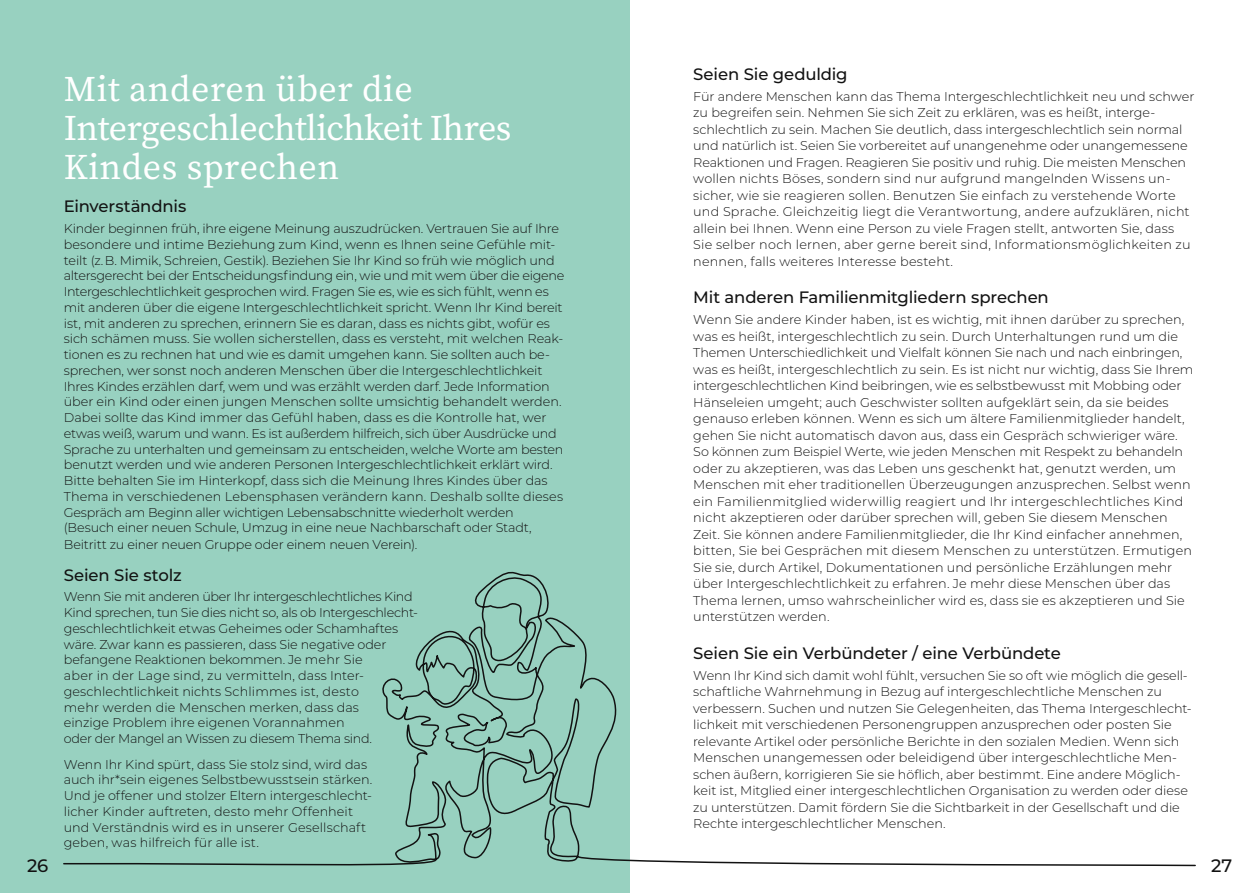
<style>
.page{position:relative;width:1259px;height:893px;background:#fff}
.page>*{position:absolute;margin:0;border:0;box-sizing:border-box;transform-origin:0 0}
.t1{font:36px/39px "Source Serif Pro";letter-spacing:-.015em;color:#fff}
.t2{font:500 18px "Montserrat";color:#121212}
.t3{font:500 16.5px "Montserrat";letter-spacing:-.01em;color:#121212}
.t4{font:300 12.75px/16.5px "Montserrat";letter-spacing:-.005em;color:#121212}
</style>
<div class="page">
<div style="left:0;top:0;width:629px;height:893px;background:#98d1c0"></div>
<svg style="left:63px;top:562px;width:1133px;height:306px"></svg>
<h1 class="t1" style="left:64px;top:70px;width:449px">Mit anderen über die<br>Intergeschlechtlichkeit Ihres<br>Kindes sprechen</h1>
<p class="t3" style="left:64px;top:195px;width:124px">Einverständnis</p>
<p class="t4" style="left:64px;top:220px;width:502px;line-height:15.8px">Kinder beginnen früh, ihre eigene Meinung auszudrücken. Vertrauen Sie auf Ihre besondere und intime Beziehung zum Kind, wenn es Ihnen seine Gefühle mit&shy;teilt (z. B. Mimik, Schreien, Gestik). Beziehen Sie Ihr Kind so früh wie möglich und altersgerecht bei der Entscheidungsfindung ein, wie und mit wem über die eigene Intergeschlechtlichkeit gesprochen wird. Fragen Sie es, wie es sich fühlt, wenn es mit anderen über die eigene Intergeschlechtlichkeit spricht. Wenn Ihr Kind bereit ist, mit anderen zu sprechen, erinnern Sie es daran, dass es nichts gibt, wofür es sich schämen muss. Sie wollen sicherstellen, dass es versteht, mit welchen Reak&shy;tionen es zu rechnen hat und wie es damit umgehen kann. Sie sollten auch be&shy;sprechen, wer sonst noch anderen Menschen über die Intergeschlechtlichkeit Ihres Kindes erzählen darf, wem und was erzählt werden darf. Jede Information über ein Kind oder einen jungen Menschen sollte umsichtig behandelt werden.<br>Dabei sollte das Kind immer das Gefühl haben, dass es die Kontrolle hat, wer etwas weiß, warum und wann. Es ist außerdem hilfreich, sich über Ausdrücke und Sprache zu unterhalten und gemeinsam zu entscheiden, welche Worte am besten benutzt werden und wie anderen Personen Intergeschlechtlichkeit erklärt wird.<br>Bitte behalten Sie im Hinterkopf, dass sich die Meinung Ihres Kindes über das Thema in verschiedenen Lebensphasen verändern kann. Deshalb sollte dieses Gespräch am Beginn aller wichtigen Lebensabschnitte wiederholt werden (Besuch einer neuen Schule, Umzug in eine neue Nachbarschaft oder Stadt, Beitritt zu einer neuen Gruppe oder einem neuen Verein).</p>
<p class="t3" style="left:64px;top:563px;width:119px">Seien Sie stolz</p>
<p class="t4" style="left:64px;top:589px;width:356px;line-height:15.8px">Wenn Sie mit anderen über Ihr intergeschlechtliches Kind Kind sprechen, tun Sie dies nicht so, als ob Intergeschlecht&shy;geschlechtlichkeit etwas Geheimes oder Schamhaftes wäre. Zwar kann es passieren, dass Sie negative oder befangene Reaktionen bekommen. Je mehr Sie<br>aber in der Lage sind, zu vermitteln, dass Inter&shy;geschlechtlichkeit nichts Schlimmes ist, desto<br>mehr werden die Menschen merken, dass das<br>einzige Problem ihre eigenen Vorannahmen<br>oder der Mangel an Wissen zu diesem Thema sind.</p>
<p class="t4" style="left:64px;top:756px;width:310px;line-height:15.8px">Wenn Ihr Kind spürt, dass Sie stolz sind, wird das auch ihr*sein eigenes Selbstbewusstsein stärken.<br>Und je offener und stolzer Eltern intergeschlecht&shy;licher Kinder auftreten, desto mehr Offenheit und Verständnis wird es in unserer Gesellschaft geben, was hilfreich für alle ist.</p>
<p class="t3" style="left:693px;top:62px;width:156px">Seien Sie geduldig</p>
<p class="t4" style="left:693px;top:87px;width:503px">Für andere Menschen kann das Thema Intergeschlechtlichkeit neu und schwer zu begreifen sein. Nehmen Sie sich Zeit zu erklären, was es heißt, interge&shy;schlechtlich zu sein. Machen Sie deutlich, dass intergeschlechtlich sein normal und natürlich ist. Seien Sie vorbereitet auf unangenehme oder unangemessene Reaktionen und Fragen. Reagieren Sie positiv und ruhig. Die meisten Menschen wollen nichts Böses, sondern sind nur aufgrund mangelnden Wissens un&shy;sicher, wie sie reagieren sollen. Benutzen Sie einfach zu verstehende Worte und Sprache. Gleichzeitig liegt die Verantwortung, andere aufzuklären, nicht allein bei Ihnen. Wenn eine Person zu viele Fragen stellt, antworten Sie, dass Sie selber noch lernen, aber gerne bereit sind, Informationsmöglichkeiten zu nennen, falls weiteres Interesse besteht.</p>
<p class="t3" style="left:693px;top:286px;width:357px">Mit anderen Familienmitgliedern sprechen</p>
<p class="t4" style="left:693px;top:311px;width:502px">Wenn Sie andere Kinder haben, ist es wichtig, mit ihnen darüber zu sprechen, was es heißt, intergeschlechtlich zu sein. Durch Unterhaltungen rund um die Themen Unterschiedlichkeit und Vielfalt können Sie nach und nach einbringen, was es heißt, intergeschlechtlich zu sein. Es ist nicht nur wichtig, dass Sie Ihrem intergeschlechtlichen Kind beibringen, wie es selbstbewusst mit Mobbing oder Hänseleien umgeht; auch Geschwister sollten aufgeklärt sein, da sie beides genauso erleben können. Wenn es sich um ältere Familienmitglieder handelt, gehen Sie nicht automatisch davon aus, dass ein Gespräch schwieriger wäre.<br>So können zum Beispiel Werte, wie jeden Menschen mit Respekt zu behandeln oder zu akzeptieren, was das Leben uns geschenkt hat, genutzt werden, um Menschen mit eher traditionellen Überzeugungen anzusprechen. Selbst wenn ein Familienmitglied widerwillig reagiert und Ihr intergeschlechtliches Kind nicht akzeptieren oder darüber sprechen will, geben Sie diesem Menschen Zeit. Sie können andere Familienmitglieder, die Ihr Kind einfacher annehmen, bitten, Sie bei Gesprächen mit diesem Menschen zu unterstützen. Ermutigen Sie sie, durch Artikel, Dokumentationen und persönliche Erzählungen mehr über Intergeschlechtlichkeit zu erfahren. Je mehr diese Menschen über das Thema lernen, umso wahrscheinlicher wird es, dass sie es akzeptieren und Sie unterstützen werden.</p>
<p class="t3" style="left:693px;top:641px;width:369px">Seien Sie ein Verbündeter / eine Verbündete</p>
<p class="t4" style="left:693px;top:666px;width:500px">Wenn Ihr Kind sich damit wohl fühlt, versuchen Sie so oft wie möglich die gesell&shy;schaftliche Wahrnehmung in Bezug auf intergeschlechtliche Menschen zu verbessern. Suchen und nutzen Sie Gelegenheiten, das Thema Intergeschlecht&shy;lichkeit mit verschiedenen Personengruppen anzusprechen oder posten Sie relevante Artikel oder persönliche Berichte in den sozialen Medien. Wenn sich Menschen unangemessen oder beleidigend über intergeschlechtliche Men&shy;schen äußern, korrigieren Sie sie höflich, aber bestimmt. Eine andere Möglich&shy;keit ist, Mitglied einer intergeschlechtlichen Organisation zu werden oder diese zu unterstützen. Damit fördern Sie die Sichtbarkeit in der Gesellschaft und die Rechte intergeschlechtlicher Menschen.</p>
<h2 class="t2" style="left:27px;top:853px;width:23px">26</h2>
<h2 class="t2" style="left:1211px;top:853px;width:23px">27</h2>
</div>
